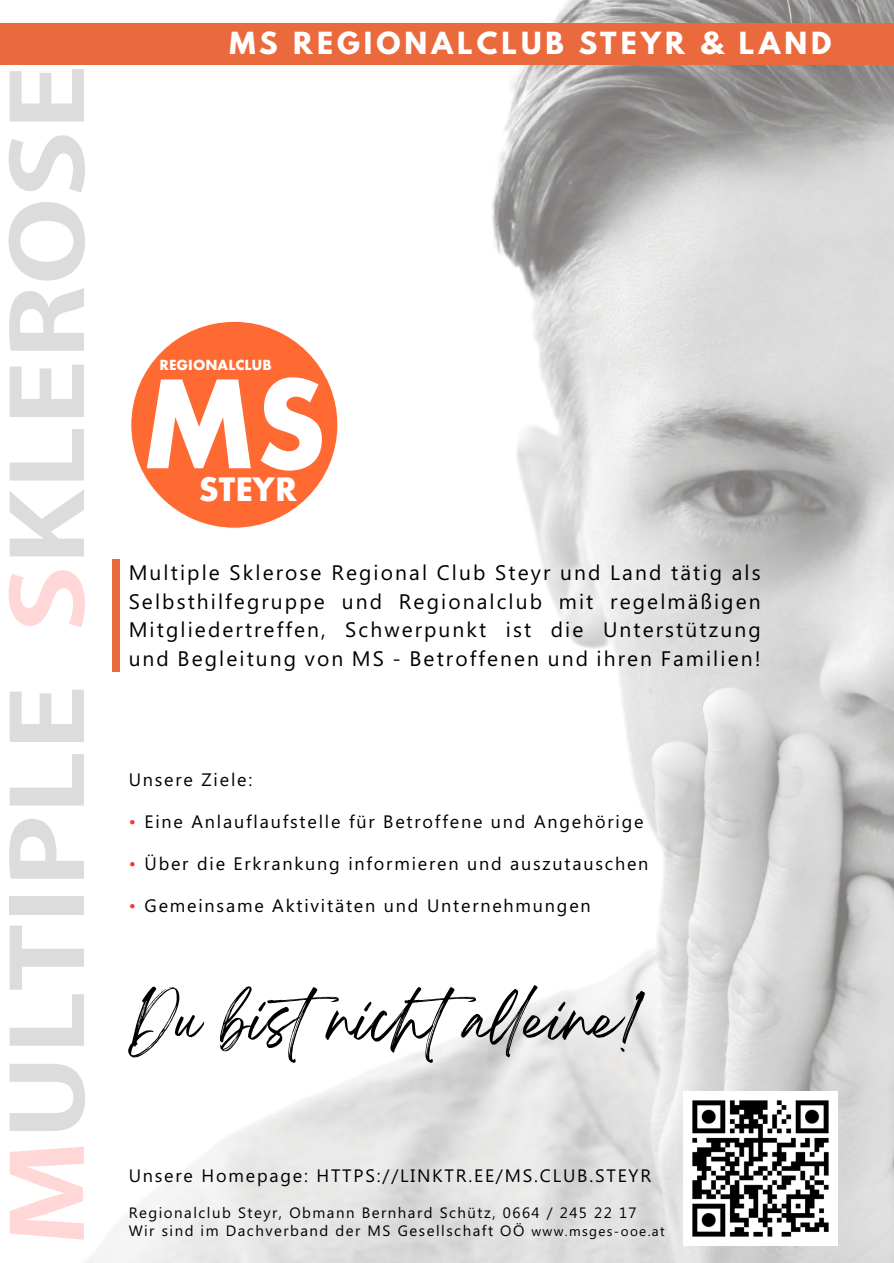
<style>
.page{position:relative;width:894px;height:1263px;background:#fff}
.page>*{position:absolute;margin:0;border:0;box-sizing:border-box;transform-origin:0 0}
.t1{font:700 133.2px "Aharoni";color:#fff;scale:.93 1}
.t2{font:700 96.6px "Adobe Gothic Std";color:rgb(77 77 77/.19);scale:1.26 1}
.t3{font:51px "Breathing Personal Use";color:#000}
.t4{font:700 35.1px "Aharoni";color:#fff}
.t5{font:700 27px "League Spartan";letter-spacing:.145em;color:#fff}
.t6{font:21px/28.5px "Microsoft Phags Pa";letter-spacing:.1em;color:#000;text-align:justify}
.t7{font:18px "Microsoft Phags Pa";letter-spacing:.1em;color:#000}
.t8{font:700 15.15px "Aharoni";color:#fff}
.t9{font:15px/18px "Microsoft Phags Pa";letter-spacing:.1em;color:#000}
.s1{color:rgb(255 49 49/.19)}
.s2{color:#ff3131}
.s3{font-size:13.5px}
</style>
<div class="page">
<img style="left:84px;top:0;width:809px;height:1263px">
<img style="left:683px;top:1091px;width:154px;height:154px">
<div style="left:0;top:23px;width:893px;height:42px;background:#eb6a3d"></div>
<div style="left:130px;top:321px;width:208px;height:207px;background:#ff6a33;border:1px solid #fff;border-radius:50%"></div>
<div style="left:112px;top:559px;width:8px;height:113px;background:#eb6a3d"></div>
<h2 class="t2" style="left:-1px;top:1246px;width:939px;rotate:-90deg"><span class="s1">M</span>ULTIPLE <span class="s1">S</span>KLEROSE</h2>
<p class="t5" style="left:229px;top:34px;width:603px">MS REGIONALCLUB STEYR &amp; LAND</p>
<p class="t8" style="left:159px;top:359px;width:114px">REGIONALCLUB</p>
<h1 class="t1" style="left:142px;top:370px;width:200px">MS</h1>
<h3 class="t4" style="left:199px;top:475px;width:100px">STEYR</h3>
<p class="t6" style="left:129px;top:561px;width:633px">Multiple Sklerose Regional Club Steyr und Land tätig als Selbsthilfegruppe und Regionalclub mit regelmäßigen Mitgliedertreffen, Schwerpunkt ist die Unterstützung und Begleitung von MS - Betroffenen und ihren Familien!</p>
<p class="t7" style="left:129px;top:773px;width:125px">Unsere Ziele:</p>
<p class="t7" style="left:129px;top:815px;width:516px"><span class="s2">•</span> Eine Anlauflaufstelle für Betroffene und Angehörige</p>
<p class="t7" style="left:129px;top:857px;width:521px"><span class="s2">•</span> Über die Erkrankung informieren und auszutauschen</p>
<p class="t7" style="left:129px;top:899px;width:463px"><span class="s2">•</span> Gemeinsame Aktivitäten und Unternehmungen</p>
<h3 class="t3" style="left:129px;top:1004px;width:512px">Du bistnichtalleine!</h3>
<p class="t7" style="left:129px;top:1169px;width:523px">Unsere Homepage: HTTPS://LINKTR.EE/MS.CLUB.STEYR</p>
<p class="t9" style="left:129px;top:1205px;width:537px">Regionalclub Steyr, Obmann Bernhard Schütz, 0664 / 245 22 17<br>Wir sind im Dachverband der MS Gesellschaft OÖ <span class="s3">www.msges-ooe.at</span></p>
</div>
